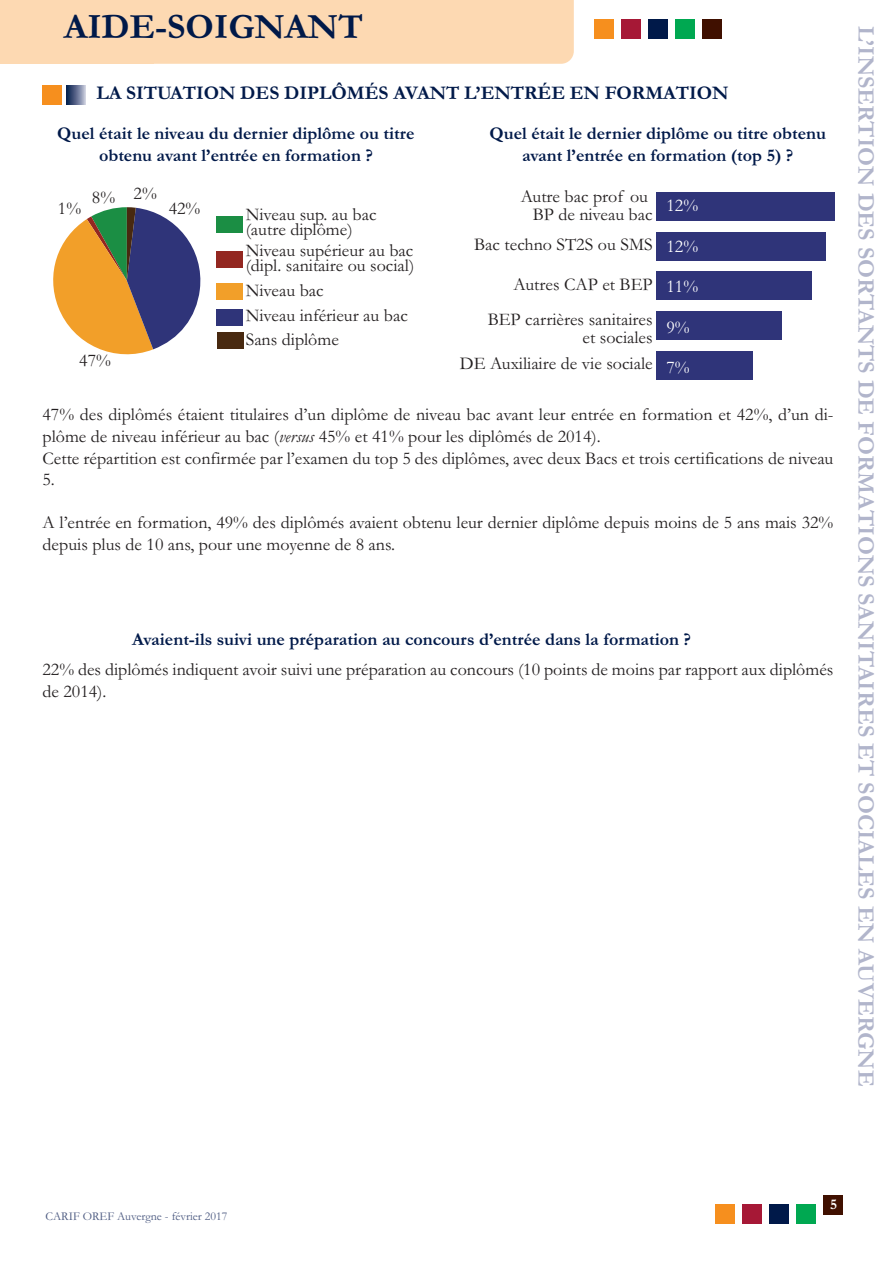
<style>
.page{position:relative;width:893px;height:1263px;background:#fff}
.page>*{position:absolute;margin:0;border:0;box-sizing:border-box;transform-origin:0 0}
.t1{font:700 36px "Garamond";color:#001949}
.t2{font:700 24px "Garamond";color:#b1b5cb}
.t3{font:700 19.5px "Garamond";letter-spacing:-.005em;color:#001949}
.t4{font:18px/21.6px "Garamond";color:#231f20}
.t5{font:700 18px/21.6px "Garamond";color:#001949;text-align:center}
.t6{font:18px "Garamond";color:#fff}
.t7{font:700 15px "Garamond";color:#fff}
.t8{font:12px "Garamond";color:#4b5980}
.s1{font-style:italic}
</style>
<div class="page">
<div style="left:154px;top:0;width:420px;height:64px;background:#fdd9b2"></div>
<div style="left:0;top:0;width:154px;height:64px;background:#fdd9b2"></div>
<div style="left:715px;top:1204px;width:19px;height:19px;background:#f68f1e"></div>
<div style="left:742px;top:1204px;width:19px;height:19px;background:#a61836"></div>
<div style="left:769px;top:1204px;width:19px;height:19px;background:#001949"></div>
<div style="left:796px;top:1204px;width:19px;height:19px;background:#00a851"></div>
<div style="left:823px;top:1195px;width:19px;height:19px;background:#401000"></div>
<div style="left:594px;top:20px;width:19px;height:19px;background:#f68f1e"></div>
<div style="left:621px;top:20px;width:19px;height:19px;background:#a61836"></div>
<div style="left:648px;top:20px;width:19px;height:19px;background:#001949"></div>
<div style="left:675px;top:20px;width:19px;height:19px;background:#00a851"></div>
<div style="left:702px;top:20px;width:20px;height:19px;background:#401000"></div>
<div style="left:217px;top:332px;width:26px;height:16px;background:#482910"></div>
<div style="left:216px;top:216px;width:26px;height:17px;background:#1b8e44"></div>
<div style="left:216px;top:251px;width:26px;height:17px;background:#932721"></div>
<div style="left:216px;top:284px;width:26px;height:16px;background:#f29f29"></div>
<div style="left:216px;top:309px;width:26px;height:17px;background:#2f3479"></div>
<svg style="left:53px;top:207px;width:148px;height:148px"></svg>
<div style="left:656px;top:192px;width:179px;height:29px;background:#2f3479"></div>
<div style="left:656px;top:232px;width:170px;height:29px;background:#2f3479"></div>
<div style="left:656px;top:272px;width:155px;height:28px;background:#2f3479"></div>
<div style="left:656px;top:311px;width:125px;height:29px;background:#2f3479"></div>
<div style="left:656px;top:351px;width:96px;height:28px;background:#2f3479"></div>
<div style="left:43px;top:85px;width:19px;height:19px;background:#f68f1e"></div>
<div style="left:66px;top:85px;width:20px;height:19px;background:linear-gradient(to right,#001444,#bbbdd2)"></div>
<h1 class="t1" style="left:64px;top:5px;width:301px">AIDE-SOIGNANT</h1>
<p class="t3" style="left:97px;top:81px;width:634px">LA SITUATION DES DIPLÔMÉS AVANT L’ENTRÉE EN FORMATION</p>
<p class="t5" style="left:490px;top:122px;width:338px">Quel était le dernier diplôme ou titre obtenu avant l’entrée en formation (top 5) ?</p>
<p class="t5" style="left:57px;top:122px;width:359px">Quel était le niveau du dernier diplôme ou titre obtenu avant l’entrée en formation ?</p>
<p class="t4" style="left:134px;top:182px;width:25px">2%</p>
<p class="t4" style="left:521px;top:186px;width:133px;line-height:18px;text-align:right">Autre bac prof ou<br>BP de niveau bac</p>
<p class="t6" style="left:666px;top:193px;width:33px">12%</p>
<p class="t6" style="left:666px;top:234px;width:33px">12%</p>
<p class="t6" style="left:666px;top:274px;width:33px">11%</p>
<p class="t6" style="left:666px;top:315px;width:25px">9%</p>
<p class="t6" style="left:666px;top:355px;width:25px">7%</p>
<p class="t4" style="left:43px;top:403px;width:792px">47% des diplômés étaient titulaires d’un diplôme de niveau bac avant leur entrée en formation et 42%, d’un di&shy;plôme de niveau inférieur au bac (<span class="s1">versus</span> 45% et 41% pour les diplômés de 2014).<br>Cette répartition est confirmée par l’examen du top 5 des diplômes, avec deux Bacs et trois certifications de niveau 5.</p>
<p class="t4" style="left:43px;top:511px;width:792px">A l’entrée en formation, 49% des diplômés avaient obtenu leur dernier diplôme depuis moins de 5 ans mais 32% depuis plus de 10 ans, pour une moyenne de 8 ans.</p>
<p class="t4" style="left:92px;top:186px;width:25px">8%</p>
<p class="t4" style="left:58px;top:197px;width:25px">1%</p>
<p class="t4" style="left:169px;top:197px;width:33px">42%</p>
<p class="t4" style="left:246px;top:206px;width:132px;line-height:15px">Niveau sup. au bac (autre diplôme)</p>
<p class="t4" style="left:246px;top:242px;width:170px;line-height:15px">Niveau supérieur au bac (dipl. sanitaire ou social)</p>
<p class="t4" style="left:246px;top:278px;width:164px;line-height:24.5px">Niveau bac<br>Niveau inférieur au bac<br>Sans diplôme</p>
<p class="t4" style="left:474px;top:233px;width:180px">Bac techno ST2S ou SMS</p>
<p class="t4" style="left:514px;top:273px;width:140px">Autres CAP et BEP</p>
<p class="t4" style="left:488px;top:310px;width:166px;line-height:18px;text-align:right">BEP carrières sanitaires et sociales</p>
<p class="t4" style="left:79px;top:349px;width:33px">47%</p>
<p class="t4" style="left:460px;top:352px;width:194px">DE Auxiliaire de vie sociale</p>
<p class="t5" style="left:132px;top:628px;width:561px">Avaient-ils suivi une préparation au concours d’entrée dans la formation ?</p>
<p class="t4" style="left:43px;top:658px;width:792px">22% des diplômés indiquent avoir suivi une préparation au concours (10 points de moins par rapport aux diplômés de 2014).</p>
<h2 class="t2" style="left:881px;top:26px;width:1062px;rotate:90deg">L’INSERTION DES SORTANTS DE FORMATIONS SANITAIRES ET SOCIALES EN AUVERGNE</h2>
<p class="t8" style="left:46px;top:1208px;width:183px">CARIF OREF Auvergne - février 2017</p>
<p class="t7" style="left:830px;top:1195px;width:9px">5</p>
</div>
